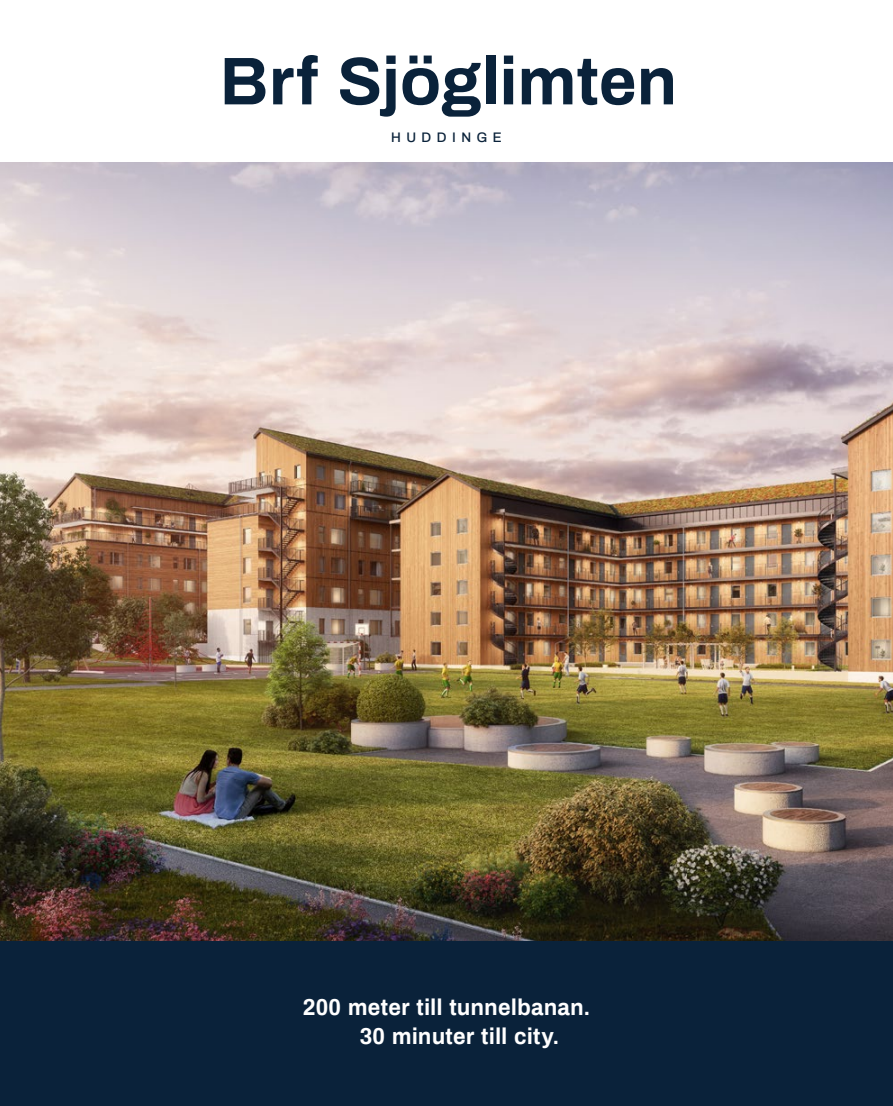
<style>
.page{position:relative;width:893px;height:1106px;background:#fff}
.page>*{position:absolute;margin:0;border:0;box-sizing:border-box;transform-origin:0 0}
.t1{font:700 67.5px "Archivo";letter-spacing:-.005em;color:#0a223a}
.t2{font:700 22.5px/28.5px "Archivo";letter-spacing:.005em;color:#fff}
.t3{font:500 13.5px "Archivo";letter-spacing:.415em;color:#0a223a}
</style>
<div class="page">
<img style="left:0;top:162px;width:893px;height:779px">
<div style="left:0;top:941px;width:893px;height:165px;background:#0a223a"></div>
<h1 class="t1" style="left:220px;top:34px;width:459px">Brf Sjöglimten</h1>
<p class="t3" style="left:391px;top:128px;width:112px">HUDDINGE</p>
<p class="t2" style="left:360px;top:992px;width:232px;text-indent:-57px">200 meter till tunnelbanan.<br>30 minuter till city.</p>
</div>
